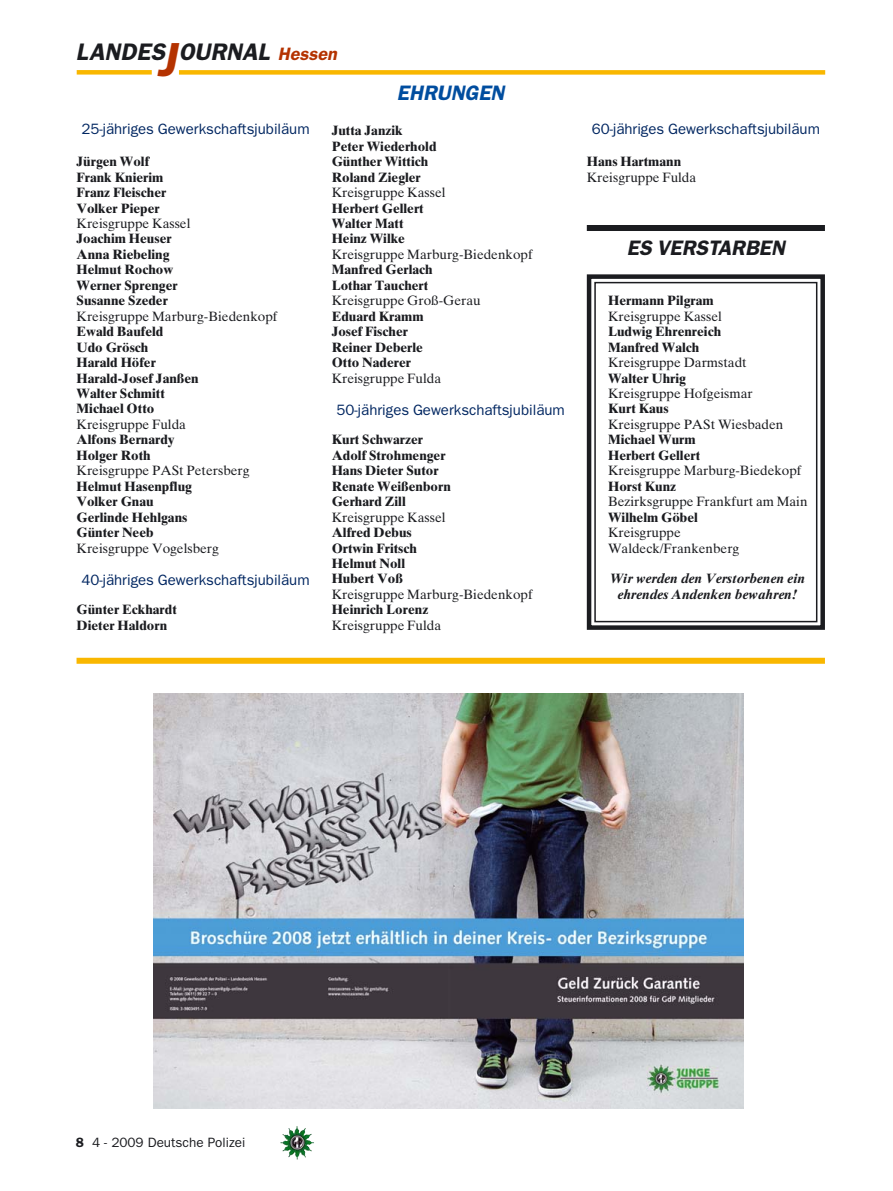
<style>
.page{position:relative;width:893px;height:1191px;background:#fff}
.page>*{position:absolute;margin:0;border:0;box-sizing:border-box;transform-origin:0 0}
.t1{font:italic 600 24px "Franklin Gothic";color:#1b1c20}
.t2{font:italic 600 21px "Franklin Gothic";color:#1b1c20}
.t3{font:italic 600 21px "Franklin Gothic";color:#004d9f}
.t4{font:15px "Franklin Gothic";color:#002661}
.t5{font:700 13.5px/15.5px "Times Ten";color:#1b1c20}
.t6{font:13.5px/15.5px "Times Ten";color:#1b1c20}
.t7{font:italic 700 13.5px/15.5px "Times Ten";color:#1b1c20;text-align:center}
.t8{font:13.5px "Franklin Gothic";color:#1b1c20}
.s1{font-size:48px;color:#b43200}
.s2{font-size:18px;color:#b43200}
.s3{font-weight:600}
</style>
<div class="page">
<img style="left:282px;top:1127px;width:32px;height:32px">
<div style="left:77px;top:70px;width:75px;height:5px;background:#f9b700"></div>
<div style="left:179px;top:70px;width:646px;height:5px;background:#f9b700"></div>
<div style="left:587px;top:225px;width:238px;height:6px;background:#1b1c20"></div>
<div style="left:587px;top:274px;width:238px;height:356px;border:4px solid #1b1c20"></div>
<div style="left:594px;top:282px;width:223px;height:340px;border:2px solid #1b1c20"></div>
<img style="left:154px;top:693px;width:590px;height:416px">
<div style="left:77px;top:658px;width:748px;height:6px;background:#f9b700"></div>
<h1 class="t1" style="left:76px;top:44px;width:265px">LANDES<span class="s1">J</span>OURNAL <span class="s2">Hessen</span></h1>
<h2 class="t3" style="left:397px;top:86px;width:113px">EHRUNGEN</h2>
<p class="t4" style="left:82px;top:123px;width:230px">25-jähriges Gewerkschaftsjubiläum</p>
<p class="t5" style="left:77px;top:155px;width:91px">Jürgen Wolf<br>Frank Knierim<br>Franz Fleischer<br>Volker Pieper</p>
<p class="t6" style="left:77px;top:217px;width:115px">Kreisgruppe Kassel</p>
<p class="t5" style="left:77px;top:232px;width:103px">Joachim Heuser<br>Anna Riebeling<br>Helmut Rochow<br>Werner Sprenger<br>Susanne Szeder</p>
<p class="t6" style="left:77px;top:310px;width:202px">Kreisgruppe Marburg-Biedenkopf</p>
<p class="t5" style="left:77px;top:325px;width:124px">Ewald Baufeld<br>Udo Grösch<br>Harald Höfer<br>Harald-Josef Janßen<br>Walter Schmitt<br>Michael Otto</p>
<p class="t6" style="left:77px;top:418px;width:111px">Kreisgruppe Fulda</p>
<p class="t5" style="left:77px;top:433px;width:100px">Alfons Bernardy<br>Holger Roth</p>
<p class="t6" style="left:77px;top:464px;width:175px">Kreisgruppe PASt Petersberg</p>
<p class="t5" style="left:77px;top:480px;width:117px">Helmut Hasenpflug<br>Volker Gnau<br>Gerlinde Hehlgans<br>Günter Neeb</p>
<p class="t6" style="left:77px;top:541px;width:144px">Kreisgruppe Vogelsberg</p>
<p class="t4" style="left:82px;top:575px;width:230px">40-jähriges Gewerkschaftsjubiläum</p>
<p class="t5" style="left:77px;top:603px;width:102px">Günter Eckhardt<br>Dieter Haldorn</p>
<p class="t5" style="left:332px;top:124px;width:106px">Jutta Janzik<br>Peter Wiederhold<br>Günther Wittich<br>Roland Ziegler</p>
<p class="t6" style="left:332px;top:186px;width:115px">Kreisgruppe Kassel</p>
<p class="t5" style="left:332px;top:201px;width:94px">Herbert Gellert<br>Walter Matt<br>Heinz Wilke</p>
<p class="t6" style="left:332px;top:248px;width:202px">Kreisgruppe Marburg-Biedenkopf</p>
<p class="t5" style="left:332px;top:263px;width:103px">Manfred Gerlach<br>Lothar Tauchert</p>
<p class="t6" style="left:332px;top:294px;width:151px">Kreisgruppe Groß-Gerau</p>
<p class="t5" style="left:332px;top:310px;width:94px">Eduard Kramm<br>Josef Fischer<br>Reiner Deberle<br>Otto Naderer</p>
<p class="t6" style="left:332px;top:371px;width:111px">Kreisgruppe Fulda</p>
<p class="t4" style="left:337px;top:405px;width:230px">50-jähriges Gewerkschaftsjubiläum</p>
<p class="t5" style="left:332px;top:433px;width:121px">Kurt Schwarzer<br>Adolf Strohmenger<br>Hans Dieter Sutor<br>Renate Weißenborn<br>Gerhard Zill</p>
<p class="t6" style="left:332px;top:510px;width:115px">Kreisgruppe Kassel</p>
<p class="t5" style="left:332px;top:526px;width:87px">Alfred Debus<br>Ortwin Fritsch<br>Helmut Noll<br>Hubert Voß</p>
<p class="t6" style="left:332px;top:588px;width:202px">Kreisgruppe Marburg-Biedenkopf</p>
<p class="t5" style="left:332px;top:603px;width:98px">Heinrich Lorenz</p>
<p class="t6" style="left:332px;top:619px;width:111px">Kreisgruppe Fulda</p>
<p class="t4" style="left:592px;top:123px;width:230px">60-jähriges Gewerkschaftsjubiläum</p>
<p class="t5" style="left:587px;top:155px;width:96px">Hans Hartmann</p>
<p class="t6" style="left:587px;top:171px;width:111px">Kreisgruppe Fulda</p>
<h2 class="t2" style="left:627px;top:240px;width:163px">ES VERSTARBEN</h2>
<p class="t5" style="left:608px;top:294px;width:107px">Hermann Pilgram</p>
<p class="t6" style="left:608px;top:310px;width:115px">Kreisgruppe Kassel</p>
<p class="t5" style="left:608px;top:325px;width:115px">Ludwig Ehrenreich<br>Manfred Walch</p>
<p class="t6" style="left:608px;top:356px;width:140px">Kreisgruppe Darmstadt</p>
<p class="t5" style="left:608px;top:371px;width:79px">Walter Uhrig</p>
<p class="t6" style="left:608px;top:387px;width:146px">Kreisgruppe Hofgeismar</p>
<p class="t5" style="left:608px;top:402px;width:62px">Kurt Kaus</p>
<p class="t6" style="left:608px;top:418px;width:177px">Kreisgruppe PASt Wiesbaden</p>
<p class="t5" style="left:608px;top:433px;width:94px">Michael Wurm<br>Herbert Gellert</p>
<p class="t6" style="left:608px;top:464px;width:195px">Kreisgruppe Marburg-Biedekopf</p>
<p class="t5" style="left:608px;top:480px;width:70px">Horst Kunz</p>
<p class="t6" style="left:608px;top:495px;width:201px">Bezirksgruppe Frankfurt am Main</p>
<p class="t5" style="left:608px;top:510px;width:91px">Wilhelm Göbel</p>
<p class="t6" style="left:608px;top:526px;width:133px">Kreisgruppe<br>Waldeck/Franken berg</p>
<p class="t7" style="left:610px;top:572px;width:196px">Wir werden den Verstorbenen ein ehrendes Andenken bewahren!</p>
<p class="t8" style="left:76px;top:1137px;width:171px"><span class="s3">8</span> 4 - 2009 Deutsche Polizei</p>
</div>
